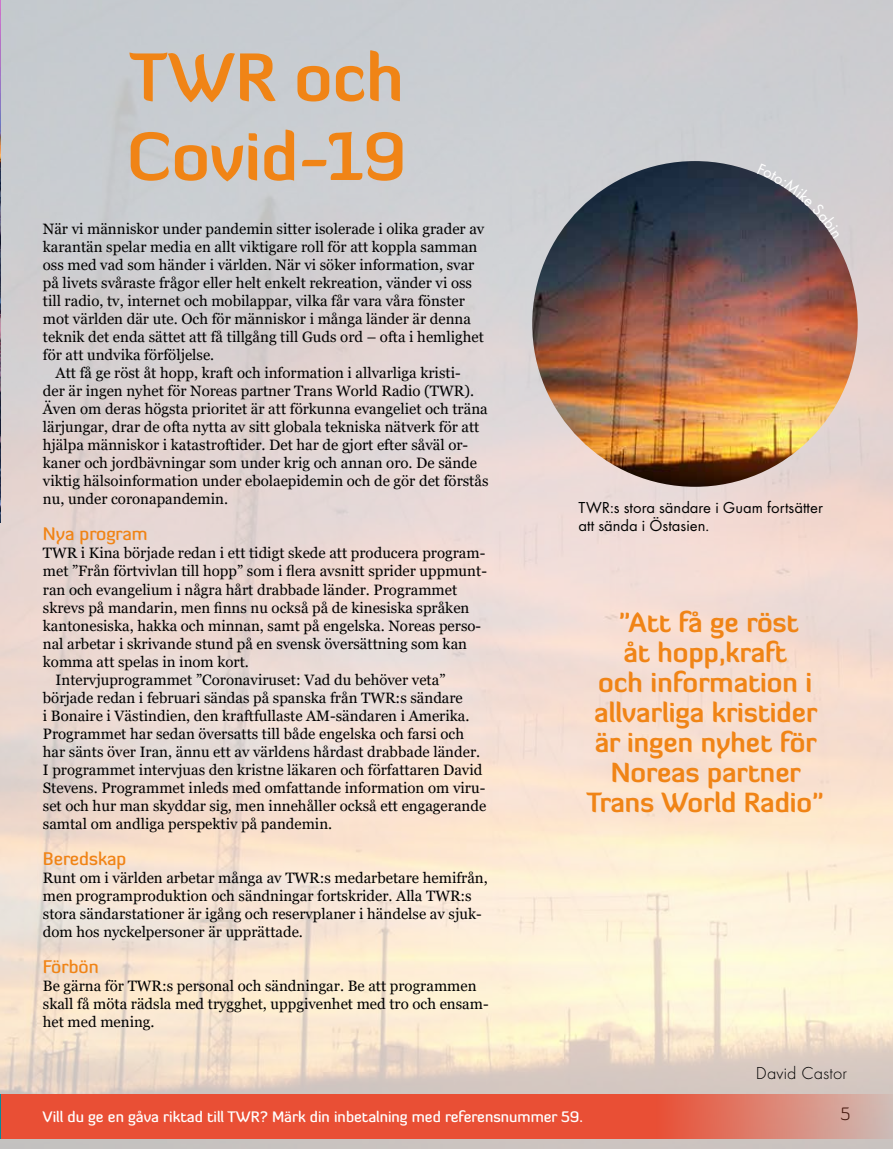
<style>
.page{position:relative;width:893px;height:1149px;background:#fff}
.page>*{position:absolute;margin:0;border:0;box-sizing:border-box;transform-origin:0 0}
.t1{font:700 66px/79.2px "Diavlo";color:#f08416}
.t2{font:700 27px/30px "Diavlo";color:#f08416;text-align:center}
.t3{font:500 18px "Diavlo";color:#f08416}
.t4{font:300 18px "Function Pro";letter-spacing:.01em;color:#000}
.t5{font:300 18px "Diavlo";color:#000}
.t6{font:16.5px/18px "Function Pro";color:#000}
.t7{font:15px/18px "Georgia";color:#000}
.t8{font:500 15px "Diavlo";color:#fff}
</style>
<div class="page">
<img style="left:0;top:0;width:893px;height:1148px">
<svg style="left:1px;top:1094px;width:892px;height:44px;background:#e55d46"></svg>
<img style="left:532px;top:161px;width:326px;height:325px;border-radius:163px">
<img style="left:0;top:0;width:1px;height:522px">
<hr style="left:0;top:1094px;width:1px;height:44px;background:#078b9a">
<svg style="left:757px;top:163px;width:82px;height:75px;background:#878890"></svg>
<h1 class="t1" style="left:127px;top:36px;width:281px">TWR och<br>Covid-19</h1>
<p class="t7" style="left:43px;top:220px;width:443px">När vi människor under pandemin sitter isolerade i olika grader av</p>
<p class="t7" style="left:43px;top:238px;width:436px">karantän spelar media en allt viktigare roll för att koppla samman</p>
<p class="t7" style="left:43px;top:256px;width:433px">oss med vad som händer i världen. När vi söker information, svar</p>
<p class="t7" style="left:43px;top:274px;width:431px">på livets svåraste frågor eller helt enkelt rekreation, vänder vi oss</p>
<p class="t7" style="left:43px;top:292px;width:424px">till radio, tv, internet och mobilappar, vilka får vara våra fönster</p>
<p class="t7" style="left:43px;top:310px;width:430px">mot världen där ute. Och för människor i många länder är denna</p>
<p class="t7" style="left:43px;top:328px;width:443px">teknik det enda sättet att få tillgång till Guds ord – ofta i hemlighet</p>
<p class="t7" style="left:43px;top:346px;width:173px">för att undvika förföljelse.</p>
<p class="t7" style="left:56px;top:364px;width:407px">Att få ge röst åt hopp, kraft och information i allvarliga kristi-</p>
<p class="t7" style="left:43px;top:382px;width:433px">der är ingen nyhet för Noreas partner Trans World Radio (TWR).</p>
<p class="t7" style="left:43px;top:400px;width:446px">Även om deras högsta prioritet är att förkunna evangeliet och träna</p>
<p class="t7" style="left:43px;top:418px;width:438px">lärjungar, drar de ofta nytta av sitt globala tekniska nätverk för att</p>
<p class="t7" style="left:43px;top:436px;width:427px">hjälpa människor i katastroftider. Det har de gjort efter såväl or-</p>
<p class="t7" style="left:43px;top:454px;width:436px">kaner och jordbävningar som under krig och annan oro. De sände</p>
<p class="t7" style="left:43px;top:472px;width:447px">viktig hälsoinformation under ebolaepidemin och de gör det förstås</p>
<p class="t7" style="left:43px;top:490px;width:187px">nu, under coronapandemin.</p>
<p class="t3" style="left:43px;top:522px;width:106px">Nya program</p>
<p class="t7" style="left:43px;top:544px;width:444px">TWR i Kina började redan i ett tidigt skede att producera program-</p>
<p class="t7" style="left:43px;top:562px;width:446px">met ”Från förtvivlan till hopp” som i flera avsnitt sprider uppmunt-</p>
<p class="t7" style="left:43px;top:580px;width:416px">ran och evangelium i några hårt drabbade länder. Programmet</p>
<p class="t7" style="left:43px;top:598px;width:428px">skrevs på mandarin, men finns nu också på de kinesiska språken</p>
<p class="t7" style="left:43px;top:616px;width:440px">kantonesiska, hakka och minnan, samt på engelska. Noreas perso-</p>
<p class="t7" style="left:43px;top:634px;width:426px">nal arbetar i skrivande stund på en svensk översättning som kan</p>
<p class="t7" style="left:43px;top:652px;width:208px">komma att spelas in inom kort.</p>
<p class="t7" style="left:56px;top:670px;width:391px">Intervjuprogrammet ”Coronaviruset: Vad du behöver veta”</p>
<p class="t7" style="left:43px;top:688px;width:421px">började redan i februari sändas på spanska från TWR:s sändare</p>
<p class="t7" style="left:43px;top:706px;width:428px">i Bonaire i Västindien, den kraftfullaste AM-sändaren i Amerika.</p>
<p class="t7" style="left:43px;top:724px;width:423px">Programmet har sedan översatts till både engelska och farsi och</p>
<p class="t7" style="left:43px;top:742px;width:439px">har sänts över Iran, ännu ett av världens hårdast drabbade länder.</p>
<p class="t7" style="left:43px;top:760px;width:441px">I programmet intervjuas den kristne läkaren och författaren David</p>
<p class="t7" style="left:43px;top:778px;width:444px">Stevens. Programmet inleds med omfattande information om viru-</p>
<p class="t7" style="left:43px;top:796px;width:445px">set och hur man skyddar sig, men innehåller också ett engagerande</p>
<p class="t7" style="left:43px;top:814px;width:291px">samtal om andliga perspektiv på pandemin.</p>
<p class="t3" style="left:43px;top:846px;width:85px">Beredskap</p>
<p class="t7" style="left:43px;top:868px;width:446px">Runt om i världen arbetar många av TWR:s medarbetare hemifrån, men programproduktion och sändningar fortskrider. Alla TWR:s stora sändarstationer är igång och reservplaner i händelse av sjuk&shy;dom hos nyckelpersoner är upprättade.</p>
<p class="t3" style="left:43px;top:954px;width:57px">Förbön</p>
<p class="t7" style="left:43px;top:976px;width:447px">Be gärna för TWR:s personal och sändningar. Be att programmen skall få möta rädsla med trygghet, uppgivenhet med tro och ensam&shy;het med mening.</p>
<p class="t6" style="left:578px;top:498px;width:246px">TWR:s stora sändare i Guam fortsätter att sända i Östasien.</p>
<h2 class="t2" style="left:586px;top:607px;width:239px">"Att få ge röst<br>åt hopp,kraft<br>och information i allvarliga kristider är ingen nyhet för<br>Noreas partner<br>Trans World Radio"</h2>
<p class="t4" style="left:756px;top:1062px;width:93px">David Castor</p>
<p class="t8" style="left:43px;top:1107px;width:542px">Vill du ge en gåva riktad till TWR? Märk din inbetalning med referensnummer 59.</p>
<p class="t5" style="left:840px;top:1102px;width:11px">5</p>
</div>
